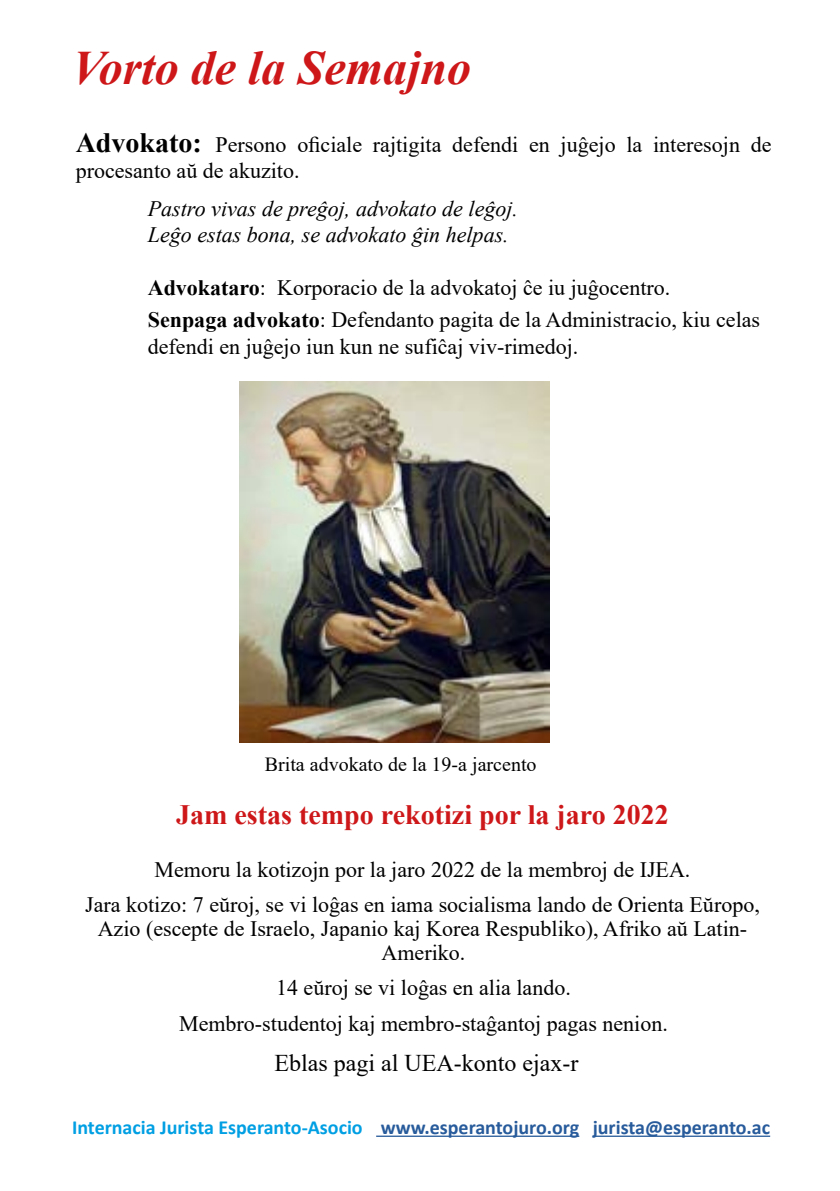
<style>
.page{position:relative;width:840px;height:1191px;background:#fff}
.page>*{position:absolute;margin:0;border:0;box-sizing:border-box;transform-origin:0 0}
.t1{font:italic 700 48px "Times New Roman";color:#cd1719}
.t2{font:700 28px "Times New Roman";color:#cd1719}
.t3{font:24px "Times New Roman";color:#000}
.t4{font:22px/35.4px "Times New Roman";color:#000;text-align:center}
.t5{font:italic 22px/26.4px "Times New Roman";color:#000}
.t6{font:700 20px "Calibri";color:#275b9b}
.t7{font:20px "Times New Roman";color:#000}
.s1{font-weight:700;font-size:28px}
.s2{font-weight:700}
.s3{color:#009fe3}
</style>
<div class="page">
<hr style="left:376px;top:1135px;width:203px;height:1px;background:#275b9b">
<hr style="left:592px;top:1135px;width:177px;height:1px;background:#275b9b">
<img style="left:240px;top:381px;width:309px;height:362px">
<h1 class="t1" style="left:72px;top:34px;width:400px">Vorto de la Semajno</h1>
<p class="t4" style="left:76px;top:131px;width:697px;line-height:26.4px;text-align:left"><span class="s1">Advokato:</span> Persono oficiale rajtigita defendi en juĝejo la interesojn de procesanto aŭ de akuzito.</p>
<p class="t5" style="left:148px;top:195px;width:371px">Pastro vivas de preĝoj, advokato de leĝoj.<br>Leĝo estas bona, se advokato ĝin helpas.</p>
<p class="t4" style="left:148px;top:271px;width:613px;line-height:32px;text-align:left"><span class="s2">Advokataro</span>: Korporacio de la advokatoj ĉe iu juĝocentro.<br><span class="s2">Senpaga advokato</span>: Defendanto pagita de la Administracio, kiu celas</p>
<p class="t4" style="left:148px;top:328px;width:432px">defendi en juĝejo iun kun ne sufiĉaj viv-rimedoj.</p>
<p class="t7" style="left:264px;top:750px;width:273px">Brita advokato de la 19-a jarcento</p>
<p class="t2" style="left:176px;top:794px;width:494px">Jam estas tempo rekotizi por la jaro 2022</p>
<p class="t4" style="left:85px;top:851px;width:675px">Memoru la kotizojn por la jaro 2022 de la membroj de IJEA.<br>Jara kotizo: 7 eŭroj, se vi loĝas en iama socialisma lando de Orienta Eŭropo,</p>
<p class="t4" style="left:98px;top:916px;width:650px;line-height:24px">Azio (escepte de Israelo, Japanio kaj Korea Respubliko), Afriko aŭ Latin-<br>Ameriko.</p>
<p class="t4" style="left:179px;top:969px;width:490px">14 eŭroj se vi loĝas en alia lando.<br>Membro-studentoj kaj membro-staĝantoj pagas nenion.</p>
<p class="t3" style="left:274px;top:1046px;width:305px">Eblas pagi al UEA-konto ejax-r</p>
<p class="t6" style="left:72px;top:1113px;width:699px"><span class="s3">Internacia Jurista Esperanto-Asocio</span> www.esperantojuro.org jurista@esperanto.ac</p>
</div>
